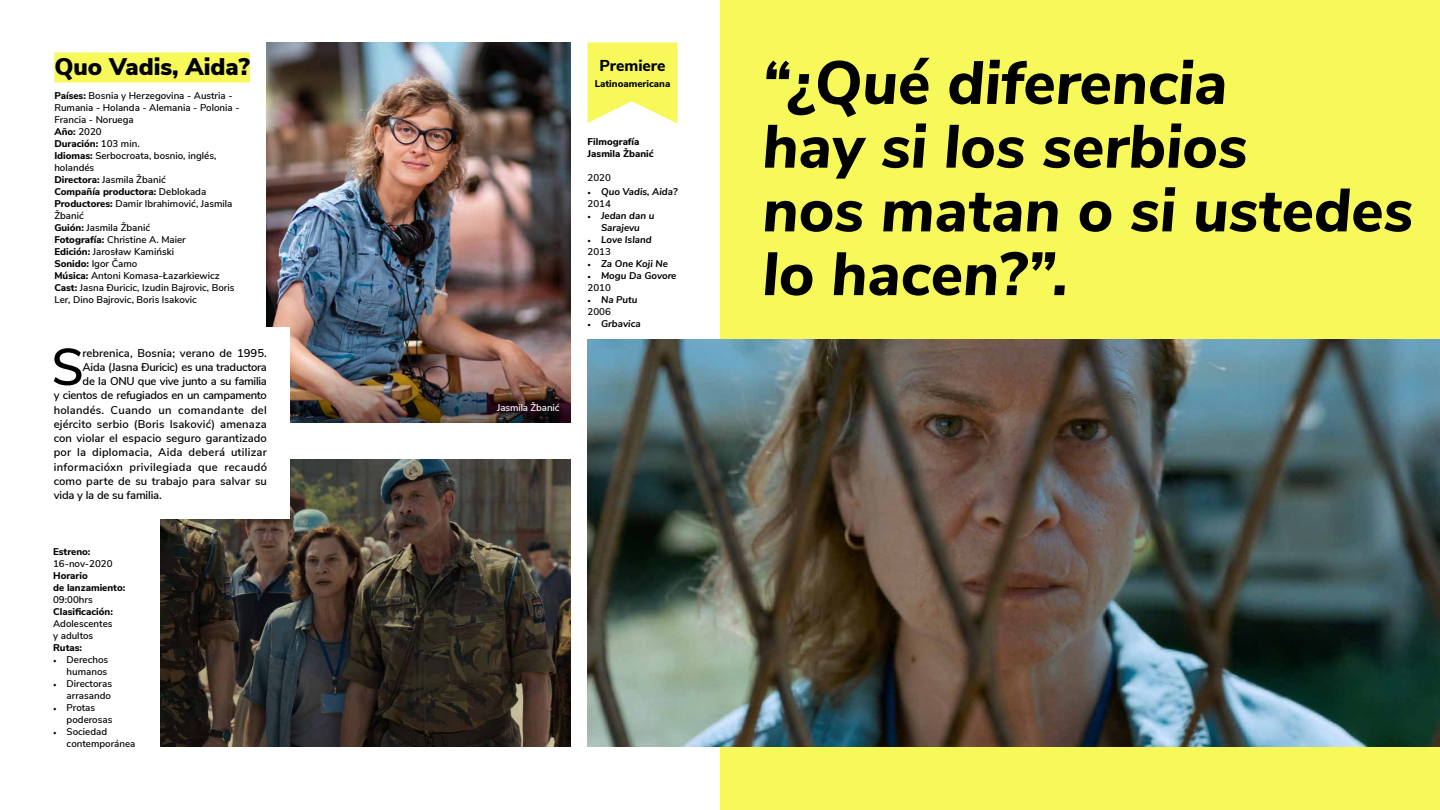
<style>
.page{position:relative;width:1440px;height:810px;background:#fff}
.page>*{position:absolute;margin:0;border:0;box-sizing:border-box;transform-origin:0 0}
.t1{font:italic 800 60.75px/63.8px "Nunito Sans";color:#000}
.t2{font:600 51.68px "Nunito Sans";color:#000}
.t3{font:900 24px "Nunito Sans";color:#000}
.t4{font:800 15.75px "Nunito Sans";color:#000}
.t5{font:600 11.25px "Nunito Sans";letter-spacing:.005em;color:#000}
.t6{font:600 11.25px "Nunito Sans";letter-spacing:-.025em;color:#000}
.t7{font:600 11.25px "Nunito Sans";letter-spacing:.025em;color:#000}
.t8{font:600 11.25px "Nunito Sans";letter-spacing:.03em;color:#000}
.t9{font:600 11.25px "Nunito Sans";letter-spacing:-.015em;color:#000}
.t10{font:600 9.75px/12px "Nunito Sans";color:#000}
.t11{font:italic 700 9.75px/12px "Nunito Sans";color:#000}
.t12{font:800 9.75px/12px "Nunito Sans";color:#000}
.t13{font:600 9.75px "Nunito Sans";letter-spacing:-.01em;color:#fff}
.s1{font-weight:800}
.s2{font-family:"Minion Pro";font-weight:400;font-size:9px}
.s3{font-family:"Minion Pro";font-weight:400;font-style:normal;font-size:9px}
.s4{font-weight:600;font-style:normal}
</style>
<div class="page">
<img style="left:160px;top:459px;width:411px;height:288px">
<div style="left:54px;top:52px;width:196px;height:30px;background:#f7f95b"></div>
<img style="left:267px;top:43px;width:304px;height:312px">
<svg style="left:588px;top:43px;width:89px;height:80px;background:#f8f971"></svg>
<img style="left:290px;top:355px;width:281px;height:68px">
<div style="left:720px;top:0;width:720px;height:810px;background:#f7f95b"></div>
<img style="left:588px;top:339px;width:852px;height:408px">
<div style="left:0;top:327px;width:289px;height:192px;background:#fff"></div>
<h3 class="t3" style="left:54px;top:49px;width:197px">Quo Vadis, Aida?</h3>
<p class="t10" style="left:54px;top:89px;width:187px"><span class="s1">Países:</span> Bosnia y Herzegovina - Austria -<br>Rumania - Holanda - Alemania - Polonia -<br>Francia - Noruega<br><span class="s1">Año:</span> 2020<br><span class="s1">Duración:</span> 103 min.<br><span class="s1">Idiomas:</span> Serbocroata, bosnio, inglés, holandés<br><span class="s1">Directora:</span> Jasmila Žbanić<br><span class="s1">Compañía productora:</span> Deblokada<br><span class="s1">Productores:</span> Damir Ibrahimović, Jasmila<br>Žbanić<br><span class="s1">Guión:</span> Jasmila Žbanić<br><span class="s1">Fotografía:</span> Christine A. Maier<br><span class="s1">Edición:</span> Jarosław Kamiński<br><span class="s1">Sonido:</span> Igor Čamo<br><span class="s1">Música:</span> Antoni Komasa-Łazarkiewicz<br><span class="s1">Cast:</span> Jasna Ðuricic, Izudin Bajrovic, Boris<br>Ler, Dino Bajrovic, Boris Isakovic</p>
<h2 class="t2" style="left:51px;top:329px;width:34px">S</h2>
<p class="t5" style="left:83px;top:344px;width:186px">rebrenica, Bosnia; verano de 1995.</p>
<p class="t6" style="left:83px;top:359px;width:186px">Aida (Jasna Ðuricic) es una traductora</p>
<p class="t6" style="left:83px;top:373px;width:186px">de la ONU que vive junto a su familia</p>
<p class="t6" style="left:54px;top:387px;width:215px">y cientos de refugiados en un campamento</p>
<p class="t8" style="left:54px;top:401px;width:215px">holandés. Cuando un comandante del</p>
<p class="t5" style="left:54px;top:416px;width:215px">ejército serbio (Boris Isaković) amenaza</p>
<p class="t5" style="left:54px;top:430px;width:215px">con violar el espacio seguro garantizado</p>
<p class="t5" style="left:54px;top:444px;width:215px">por la diplomacia, Aida deberá utilizar</p>
<p class="t7" style="left:54px;top:458px;width:215px">informacióxn privilegiada que recaudó</p>
<p class="t5" style="left:54px;top:473px;width:215px">como parte de su trabajo para salvar su</p>
<p class="t9" style="left:54px;top:487px;width:110px">vida y la de su familia.</p>
<p class="t12" style="left:53px;top:545px;width:39px">Estreno:</p>
<p class="t10" style="left:53px;top:557px;width:61px">16-nov-2020</p>
<p class="t12" style="left:53px;top:569px;width:74px">Horario<br>de lanzamiento:</p>
<p class="t10" style="left:53px;top:593px;width:41px">09:00hrs</p>
<p class="t12" style="left:53px;top:605px;width:61px">Clasificación:</p>
<p class="t10" style="left:53px;top:617px;width:61px">Adolescentes y adultos</p>
<p class="t12" style="left:53px;top:641px;width:30px">Rutas:</p>
<p class="t10" style="left:53px;top:653px;width:57px;text-align:right"><span class="s2">•</span> Derechos humanos</p>
<p class="t10" style="left:53px;top:677px;width:60px;text-align:right"><span class="s2">•</span> Directoras arrasando</p>
<p class="t10" style="left:67px;top:701px;width:47px;text-indent:-14px"><span class="s2">•</span> Protas poderosas</p>
<p class="t10" style="left:67px;top:725px;width:70px;text-indent:-14px"><span class="s2">•</span> Sociedad contemporánea</p>
<h3 class="t4" style="left:600px;top:54px;width:68px">Premiere</h3>
<p class="t12" style="left:595px;top:77px;width:77px">Latinoamericana</p>
<p class="t12" style="left:588px;top:135px;width:68px">Filmografía<br>Jasmila Žbanić</p>
<p class="t10" style="left:588px;top:171px;width:25px">2020</p>
<p class="t11" style="left:588px;top:185px;width:91px"><span class="s3">•</span> Quo Vadis, Aida?<br><span class="s4">2014</span></p>
<p class="t11" style="left:588px;top:209px;width:68px;text-align:center"><span class="s3">•</span> Jedan dan u<br>Sarajevu</p>
<p class="t11" style="left:588px;top:233px;width:66px"><span class="s3">•</span> Love Island<br><span class="s4">2013</span></p>
<p class="t11" style="left:588px;top:257px;width:82px"><span class="s3">•</span> Za One Koji Ne</p>
<p class="t11" style="left:588px;top:269px;width:90px"><span class="s3">•</span> Mogu Da Govore<br><span class="s4">2010</span></p>
<p class="t11" style="left:588px;top:293px;width:51px"><span class="s3">•</span> Na Putu<br><span class="s4">2006</span></p>
<p class="t11" style="left:588px;top:317px;width:55px"><span class="s3">•</span> Grbavica</p>
<p class="t13" style="left:497px;top:400px;width:64px">Jasmila Žbanić</p>
<h1 class="t1" style="left:763px;top:48px;width:652px">“¿Qué diferencia<br>hay si los serbios<br>nos matan o si ustedes lo hacen?”.</h1>
</div>
